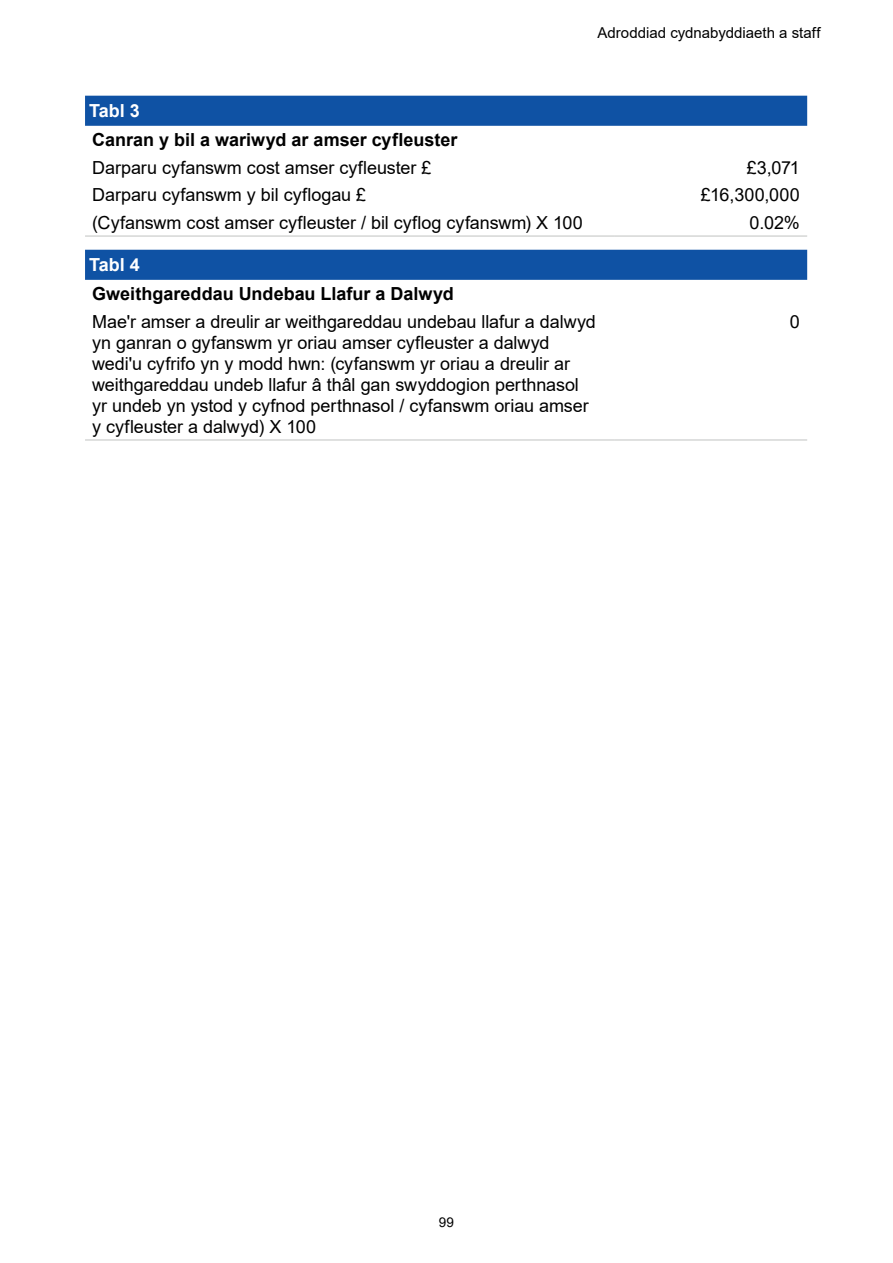
<style>
.page{position:relative;width:893px;height:1263px;background:#fff}
.page>*{position:absolute;margin:0;border:0;box-sizing:border-box;transform-origin:0 0}
.t1{font:18px/21px "Arial";letter-spacing:-.005em;color:#000}
.t2{font:700 18px "Arial";color:#000}
.t3{font:700 18px "Arial";color:#fff}
.t4{font:15px "Arial";color:#000}
.t5{font:13.5px "Arial";color:#000}
</style>
<div class="page">
<svg style="left:85px;top:96px;width:722px;height:184px"></svg>
<hr style="left:85px;top:235px;width:529px;height:2px;background:#c7c9c8">
<hr style="left:614px;top:235px;width:193px;height:2px;background:#c7c9c8">
<hr style="left:85px;top:439px;width:529px;height:1px;background:#c7c9c8">
<hr style="left:614px;top:439px;width:193px;height:1px;background:#c7c9c8">
<p class="t4" style="left:598px;top:22px;width:225px">Adroddiad cydnabyddiaeth a staff</p>
<p class="t3" style="left:89px;top:98px;width:52px">Tabl 3</p>
<p class="t2" style="left:92px;top:127px;width:367px">Canran y bil a wariwyd ar amser cyfleuster</p>
<p class="t1" style="left:92px;top:157px;width:341px">Darparu cyfanswm cost amser cyfleuster £</p>
<p class="t1" style="left:747px;top:157px;width:55px">£3,071</p>
<p class="t1" style="left:92px;top:184px;width:275px">Darparu cyfanswm y bil cyflogau £</p>
<p class="t1" style="left:701px;top:184px;width:101px">£16,300,000</p>
<p class="t1" style="left:92px;top:212px;width:492px">(Cyfanswm cost amser cyfleuster / bil cyflog cyfanswm) X 100</p>
<p class="t1" style="left:750px;top:212px;width:52px">0.02%</p>
<p class="t3" style="left:89px;top:252px;width:52px">Tabl 4</p>
<p class="t2" style="left:92px;top:281px;width:363px">Gweithgareddau Undebau Llafur a Dalwyd</p>
<p class="t1" style="left:92px;top:311px;width:505px">Mae'r amser a dreulir ar weithgareddau undebau llafur a dalwyd yn ganran o gyfanswm yr oriau amser cyfleuster a dalwyd wedi'u cyfrifo yn y modd hwn: (cyfanswm yr oriau a dreulir ar weithgareddau undeb llafur â thâl gan swyddogion perthnasol yr undeb yn ystod y cyfnod perthnasol / cyfanswm oriau amser y cyfleuster a dalwyd) X 100</p>
<p class="t1" style="left:790px;top:311px;width:12px">0</p>
<p class="t5" style="left:439px;top:1213px;width:17px">99</p>
</div>
